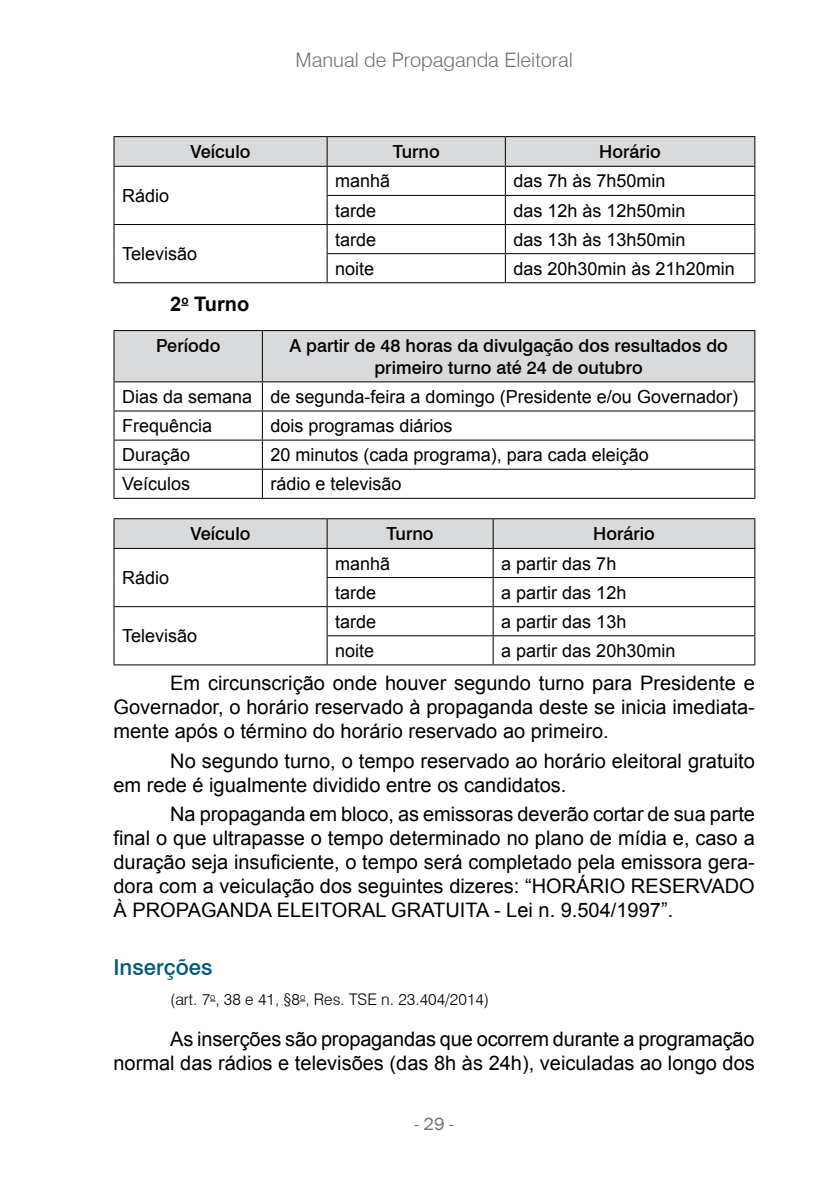
<style>
.page{position:relative;width:840px;height:1191px;background:#fff}
.page>*{position:absolute;margin:0;border:0;box-sizing:border-box;transform-origin:0 0}
.t1{font:500 22px "Swiss 721 BT";color:#045b79}
.t2{font:20px/24px "Arial";color:#000;text-align:justify}
.t3{font:300 20px "Swiss 721 BT";color:#707173}
.t4{font:700 20px "Arial";color:#000}
.t5{font:18px/29.2px "Arial";color:#000}
.t6{font:500 18px/21.6px "Swiss 721 BT";color:#000;text-align:center}
.t7{font:18px "Franklin Gothic";color:#707173}
.t8{font:300 16px "Swiss 721 BT";color:#000}
</style>
<div class="page">
<hr style="left:113px;top:136px;width:214px;height:1px;background:#000">
<hr style="left:327px;top:136px;width:178px;height:1px;background:#000">
<hr style="left:505px;top:136px;width:250px;height:1px;background:#000">
<svg style="left:113px;top:137px;width:642px;height:145px"></svg>
<hr style="left:113px;top:282px;width:214px;height:1px;background:#000">
<hr style="left:327px;top:282px;width:178px;height:1px;background:#000">
<hr style="left:505px;top:282px;width:250px;height:1px;background:#000">
<svg style="left:113px;top:330px;width:642px;height:168px"></svg>
<hr style="left:113px;top:498px;width:149px;height:1px;background:#000">
<hr style="left:262px;top:498px;width:493px;height:1px;background:#000">
<hr style="left:113px;top:518px;width:214px;height:1px;background:#000">
<hr style="left:327px;top:518px;width:166px;height:1px;background:#000">
<hr style="left:493px;top:518px;width:262px;height:1px;background:#000">
<svg style="left:113px;top:519px;width:642px;height:145px"></svg>
<hr style="left:113px;top:664px;width:214px;height:1px;background:#000">
<hr style="left:327px;top:664px;width:166px;height:1px;background:#000">
<hr style="left:493px;top:664px;width:262px;height:1px;background:#000">
<p class="t3" style="left:295px;top:48px;width:279px">Manual de Propaganda Eleitoral</p>
<p class="t5" style="left:122px;top:181px;width:49px">Rádio</p>
<p class="t6" style="left:190px;top:141px;width:61px">Veículo</p>
<p class="t6" style="left:392px;top:141px;width:48px">Turno</p>
<p class="t6" style="left:599px;top:141px;width:63px">Horário</p>
<p class="t5" style="left:335px;top:167px;width:57px">manhã</p>
<p class="t5" style="left:513px;top:167px;width:154px">das 7h às 7h50min</p>
<p class="t5" style="left:335px;top:196px;width:43px">tarde</p>
<p class="t5" style="left:513px;top:196px;width:174px">das 12h às 12h50min</p>
<p class="t5" style="left:122px;top:239px;width:77px">Televisão</p>
<p class="t5" style="left:335px;top:225px;width:43px">tarde</p>
<p class="t5" style="left:513px;top:225px;width:174px">das 13h às 13h50min</p>
<p class="t5" style="left:335px;top:254px;width:41px">noite</p>
<p class="t5" style="left:513px;top:254px;width:223px">das 20h30min às 21h20min</p>
<p class="t4" style="left:170px;top:290px;width:80px">2<sup>o</sup> Turno</p>
<p class="t6" style="left:156px;top:335px;width:66px">Período</p>
<p class="t6" style="left:289px;top:335px;width:440px">A partir de 48 horas da divulgação dos resultados do primeiro turno até 24 de outubro</p>
<p class="t5" style="left:122px;top:382px;width:617px">Dias da semana de segunda-feira a domingo (Presidente e/ou Governador)<br>Frequência</p>
<p class="t5" style="left:270px;top:411px;width:184px">dois programas diários</p>
<p class="t5" style="left:122px;top:440px;width:70px">Duração</p>
<p class="t5" style="left:270px;top:440px;width:380px">20 minutos (cada programa), para cada eleição</p>
<p class="t5" style="left:122px;top:469px;width:70px">Veículos</p>
<p class="t5" style="left:270px;top:469px;width:133px">rádio e televisão</p>
<p class="t6" style="left:190px;top:523px;width:61px">Veículo</p>
<p class="t6" style="left:386px;top:523px;width:48px">Turno</p>
<p class="t6" style="left:593px;top:523px;width:63px">Horário</p>
<p class="t5" style="left:122px;top:563px;width:49px">Rádio</p>
<p class="t5" style="left:335px;top:549px;width:57px">manhã</p>
<p class="t5" style="left:501px;top:549px;width:117px">a partir das 7h</p>
<p class="t5" style="left:335px;top:578px;width:43px">tarde</p>
<p class="t5" style="left:501px;top:578px;width:127px">a partir das 12h</p>
<p class="t5" style="left:335px;top:607px;width:43px">tarde</p>
<p class="t5" style="left:501px;top:607px;width:127px">a partir das 13h</p>
<p class="t5" style="left:335px;top:636px;width:41px">noite</p>
<p class="t5" style="left:501px;top:636px;width:176px">a partir das 20h30min</p>
<p class="t2" style="left:113px;top:671px;width:642px;text-indent:57px">Em circunscrição onde houver segundo turno para Presidente e Governador, o horário reservado à propaganda deste se inicia imediata&shy;mente após o término do horário reservado ao primeiro.</p>
<p class="t2" style="left:113px;top:748px;width:642px;text-indent:57px">No segundo turno, o tempo reservado ao horário eleitoral gratuito em rede é igualmente dividido entre os candidatos.</p>
<p class="t2" style="left:113px;top:802px;width:642px;text-indent:57px">Na propaganda em bloco, as emissoras deverão cortar de sua parte final o que ultrapasse o tempo determinado no plano de mídia e, caso a duração seja insuficiente, o tempo será completado pela emissora gera&shy;dora com a veiculação dos seguintes dizeres: “HORÁRIO RESERVADO À PROPAGANDA ELEITORAL GRATUITA - Lei n. 9.504/1997”.</p>
<p class="t5" style="left:122px;top:621px;width:77px">Televisão</p>
<p class="t1" style="left:113px;top:953px;width:100px">Inserções</p>
<p class="t8" style="left:170px;top:990px;width:320px">(art. 7<sup>o</sup>, 38 e 41, §8<sup>o</sup>, Res. TSE n. 23.404/2014)</p>
<p class="t2" style="left:113px;top:1027px;width:642px;text-align:right">As inserções são propagandas que ocorrem durante a programação normal das rádios e televisões (das 8h às 24h), veiculadas ao longo dos</p>
<p class="t7" style="left:414px;top:1113px;width:41px">- 29 -</p>
</div>
